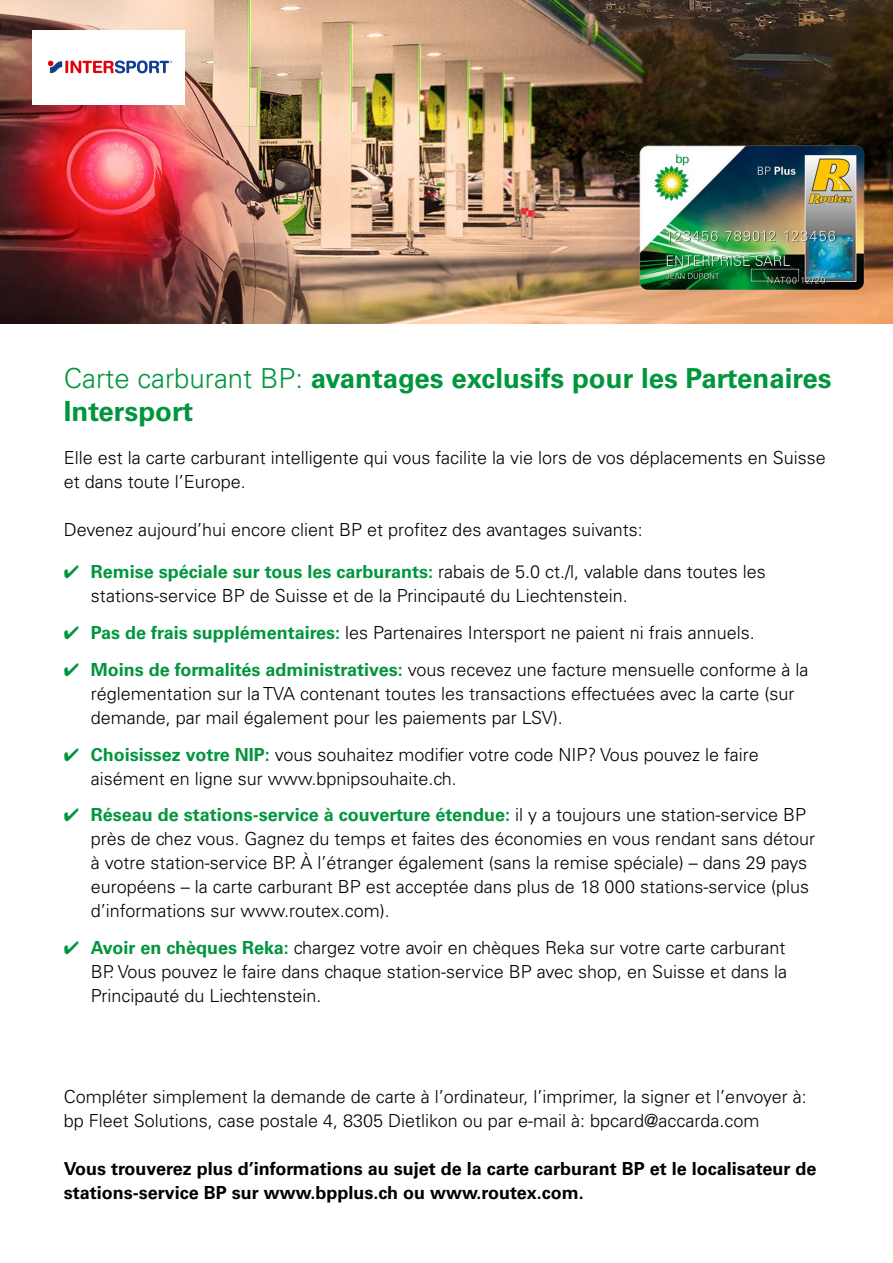
<style>
.page{position:relative;width:893px;height:1263px;background:#fff}
.page>*{position:absolute;margin:0;border:0;box-sizing:border-box;transform-origin:0 0}
.t1{font:700 27.6px/33.2px "Univers LT Std";color:#00963e}
.t2{font:300 18px/24px "Univers LT Std";color:#000}
.t3{font:700 18px/24px "Univers LT Std";color:#000}
.s1{font-weight:300}
.s2{color:#00963e}
.s3{font-weight:700;color:#00963e}
</style>
<div class="page">
<img style="left:0;top:0;width:893px;height:323px">
<div style="left:32px;top:30px;width:153px;height:74px;background:#fff"></div>
<svg style="left:48px;top:60px;width:124px;height:13px"></svg>
<img style="left:632px;top:139px;width:240px;height:158px">
<h1 class="t1" style="left:64px;top:362px;width:769px"><span class="s1">Carte carburant BP:</span> avantages exclusifs pour les Partenaires<br>Intersport</h1>
<p class="t2" style="left:64px;top:445px;width:764px">Elle est la carte carburant intelligente qui vous facilite la vie lors de vos déplacements en Suisse et dans toute l’Europe.</p>
<p class="t2" style="left:64px;top:517px;width:580px">Devenez aujourd’hui encore client BP et profitez des avantages suivants:</p>
<p class="t2" style="left:91px;top:560px;width:677px;text-indent:-27px"><span class="s2">✔</span> <span class="s3">Remise spéciale sur tous les carburants:</span> rabais de 5.0 ct./l, valable dans toutes les stations-service BP de Suisse et de la Principauté du Liechtenstein.</p>
<p class="t2" style="left:64px;top:621px;width:693px"><span class="s2">✔</span> <span class="s3">Pas de frais supplémentaires:</span> les Partenaires Intersport ne paient ni frais annuels.</p>
<p class="t2" style="left:91px;top:657px;width:719px;text-indent:-27px"><span class="s2">✔</span> <span class="s3">Moins de formalités administratives:</span> vous recevez une facture mensuelle conforme à la réglementation sur la TVA contenant toutes les transactions effectuées avec la carte (sur demande, par mail également pour les paiements par LSV).</p>
<p class="t2" style="left:91px;top:742px;width:670px;text-indent:-27px"><span class="s2">✔</span> <span class="s3">Choisissez votre NIP:</span> vous souhaitez modifier votre code NIP? Vous pouvez le faire aisément en ligne sur www.bpnipsouhaite.ch.</p>
<p class="t2" style="left:91px;top:803px;width:726px;text-indent:-27px"><span class="s2">✔</span> <span class="s3">Réseau de stations-service à couverture étendue:</span> il y a toujours une station-service BP près de chez vous. Gagnez du temps et faites des économies en vous rendant sans détour à votre station-service BP. À l’étranger également (sans la remise spéciale) – dans 29 pays européens – la carte carburant BP est acceptée dans plus de 18 000 stations-service (plus d’informations sur www.routex.com).</p>
<p class="t2" style="left:91px;top:936px;width:698px;text-align:justify;text-indent:-27px"><span class="s2">✔</span> <span class="s3">Avoir en chèques Reka:</span> chargez votre avoir en chèques Reka sur votre carte carburant BP. Vous pouvez le faire dans chaque station-service BP avec shop, en Suisse et dans la Principauté du Liechtenstein.</p>
<p class="t2" style="left:64px;top:1085px;width:745px">Compléter simplement la demande de carte à l’ordinateur, l’imprimer, la signer et l’envoyer à: bp Fleet Solutions, case postale 4, 8305 Dietlikon ou par e-mail à: bpcard@accarda.com</p>
<p class="t3" style="left:64px;top:1157px;width:754px">Vous trouverez plus d’informations au sujet de la carte carburant BP et le localisateur de stations-service BP sur www.bpplus.ch ou www.routex.com.</p>
</div>
